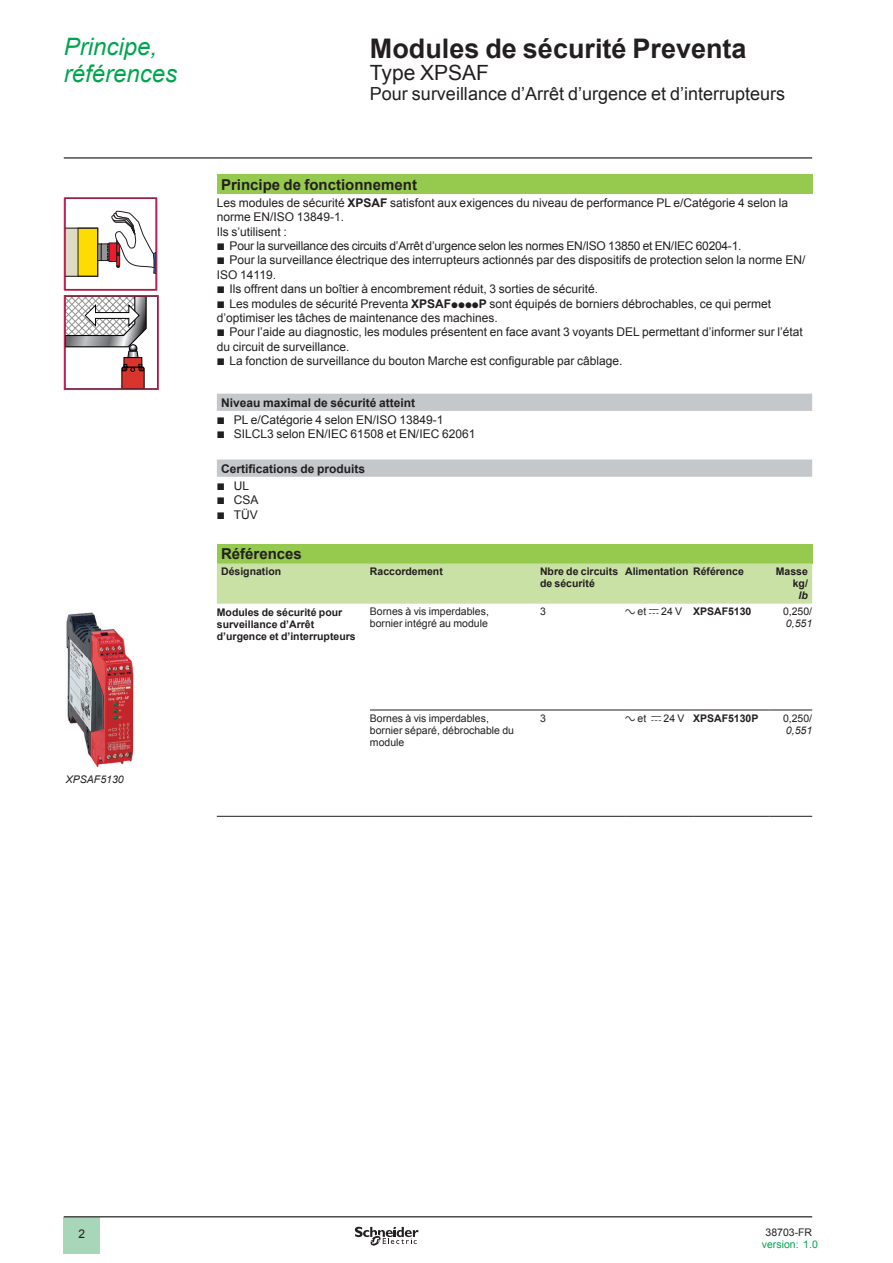
<style>
.page{position:relative;width:893px;height:1263px;background:#fff}
.page>*{position:absolute;margin:0;border:0;box-sizing:border-box;transform-origin:0 0}
._0_TitleLev1{font:700 27px "Arial";color:#231f20}
._0_Topic{font:italic 24px/27px "Arial";color:#00a54f}
._0_TitleLev2{font:21px "Arial";color:#231f20}
._0_TitleLev3{font:18px "Arial";color:#231f20}
._1_Section_2__10{font:700 15px "Arial";color:#231f20}
._2_List_Cube1__8{font:12px/14.4px "Arial";color:#231f20}
._2_Text__8{font:12px/14.4px "Arial";color:#231f20}
._2_List_Cube1__8-2{font:12px "Arial";letter-spacing:-.02em;color:#231f20}
._1_List_Cube1__8{font:12px "Arial";color:#231f20}
._1_Section_4__8{font:700 12px "Arial";color:#231f20}
.t1{font:700 10.5px/12px "Arial";color:#231f20}
._1_Text__7__Right{font:10.5px/12px "Arial";color:#231f20}
._1_Text__7__Right-2{font:10.5px "Arial";color:#00a54f}
._2_Legend__7{font:italic 10.5px "Arial";color:#231f20}
.s1{font-weight:700}
.s2{font-family:"Graph Schneider"}
.s3{font-style:italic}
.s4{font-family:"Graph Schneider";font-weight:400}
.s5{font-weight:400}
</style>
<div class="page">
<hr style="left:64px;top:157px;width:748px;height:2px;background:#231f20">
<div style="left:64px;top:1217px;width:36px;height:37px;background:#a7d7b8"></div>
<hr style="left:64px;top:1216px;width:748px;height:1px;background:#231f20">
<svg style="left:355px;top:1226px;width:64px;height:20px"></svg>
<div style="left:217px;top:174px;width:595px;height:20px;background:#96ca4e"></div>
<svg style="left:217px;top:394px;width:595px;height:83px"></svg>
<div style="left:217px;top:544px;width:595px;height:19px;background:#96ca4e"></div>
<div style="left:217px;top:563px;width:595px;height:41px;background:#c9e1a4"></div>
<hr style="left:370px;top:710px;width:170px;height:1px;background:#231f20">
<hr style="left:540px;top:710px;width:85px;height:1px;background:#231f20">
<hr style="left:625px;top:710px;width:68px;height:1px;background:#231f20">
<hr style="left:693px;top:710px;width:77px;height:1px;background:#231f20">
<hr style="left:770px;top:710px;width:42px;height:1px;background:#231f20">
<hr style="left:217px;top:816px;width:153px;height:1px;background:#231f20">
<hr style="left:370px;top:816px;width:170px;height:1px;background:#231f20">
<hr style="left:540px;top:816px;width:85px;height:1px;background:#231f20">
<hr style="left:625px;top:816px;width:68px;height:1px;background:#231f20">
<hr style="left:693px;top:816px;width:77px;height:1px;background:#231f20">
<hr style="left:770px;top:816px;width:42px;height:1px;background:#231f20">
<img style="left:66px;top:612px;width:68px;height:155px">
<div style="left:65px;top:228px;width:13px;height:48px;background:#dddbc3"></div>
<div style="left:78px;top:228px;width:20px;height:49px;background:#ffdc01"></div>
<div style="left:65px;top:228px;width:33px;height:49px;border:1px solid #231f20"></div>
<div style="left:101px;top:244px;width:11px;height:17px;background:#939598"></div>
<div style="left:101px;top:244px;width:11px;height:17px;border:1px solid #231f20"></div>
<svg style="left:107px;top:210px;width:47px;height:64px"></svg>
<div style="left:64px;top:197px;width:93px;height:94px;border:2px solid #bf2454"></div>
<svg style="left:124px;top:357px;width:18px;height:10px"></svg>
<svg style="left:121px;top:364px;width:23px;height:23px"></svg>
<svg style="left:67px;top:298px;width:80px;height:60px"></svg>
<div style="left:64px;top:295px;width:95px;height:95px;border:2px solid #bf2454"></div>
<p class="_0_Topic" style="left:64px;top:34px;width:115px">Principe, références</p>
<p class="_0_TitleLev1" style="left:370px;top:30px;width:378px">Modules de sécurité Preventa</p>
<p class="_0_TitleLev2" style="left:370px;top:59px;width:121px">Type XPSAF</p>
<p class="_0_TitleLev3" style="left:370px;top:81px;width:417px">Pour surveillance d’Arrêt d’urgence et d’interrupteurs</p>
<p class="_1_Section_2__10" style="left:221px;top:174px;width:197px">Principe de fonctionnement</p>
<p class="_2_Text__8" style="left:217px;top:195px;width:573px">Les modules de sécurité <span class="s1">XPSAF</span> satisfont aux exigences du niveau de performance PL e/Catégorie 4 selon la norme EN/ISO 13849-1.</p>
<p class="_2_Text__8" style="left:217px;top:224px;width:72px">Ils s’utilisent :</p>
<p class="_2_List_Cube1__8-2" style="left:217px;top:238px;width:526px"><span class="s2">b</span> Pour la surveillance des circuits d’Arrêt d’urgence selon les normes EN/ISO 13850 et EN/IEC 60204-1.</p>
<p class="_2_List_Cube1__8" style="left:217px;top:253px;width:590px"><span class="s2">b</span> Pour la surveillance électrique des interrupteurs actionnés par des dispositifs de protection selon la norme EN/<br>ISO 14119.</p>
<p class="_2_List_Cube1__8" style="left:217px;top:282px;width:383px"><span class="s2">b</span> Ils offrent dans un boîtier à encombrement réduit, 3 sorties de sécurité.</p>
<p class="_2_List_Cube1__8" style="left:217px;top:296px;width:556px"><span class="s2">b</span> Les modules de sécurité Preventa <span class="s1">XPSAF</span><span class="s2">pppp</span><span class="s1">P</span> sont équipés de borniers débrochables, ce qui permet d’optimiser les tâches de maintenance des machines.</p>
<p class="_2_List_Cube1__8" style="left:217px;top:325px;width:587px"><span class="s2">b</span> Pour l’aide au diagnostic, les modules présentent en face avant 3 voyants DEL permettant d’informer sur l’état du circuit de surveillance.</p>
<p class="_2_List_Cube1__8" style="left:217px;top:354px;width:407px"><span class="s2">b</span> La fonction de surveillance du bouton Marche est configurable par câblage.</p>
<p class="_1_Section_4__8" style="left:221px;top:394px;width:196px">Niveau maximal de sécurité atteint</p>
<p class="_1_List_Cube1__8" style="left:217px;top:412px;width:228px"><span class="s2">b</span> PL e/Catégorie 4 selon EN/ISO 13849-1</p>
<p class="_1_List_Cube1__8" style="left:217px;top:426px;width:260px"><span class="s2">b</span> SILCL3 selon EN/IEC 61508 et EN/IEC 62061</p>
<p class="_1_Section_4__8" style="left:221px;top:460px;width:146px">Certifications de produits</p>
<p class="_1_List_Cube1__8" style="left:217px;top:478px;width:34px"><span class="s2">b</span> UL</p>
<p class="_1_List_Cube1__8" style="left:217px;top:492px;width:43px"><span class="s2">b</span> CSA</p>
<p class="_1_List_Cube1__8" style="left:217px;top:506px;width:43px"><span class="s2">b</span> TÜV</p>
<p class="_1_Section_2__10" style="left:221px;top:544px;width:82px">Références</p>
<p class="t1" style="left:221px;top:566px;width:62px">Désignation</p>
<p class="t1" style="left:370px;top:566px;width:74px">Raccordement</p>
<p class="t1" style="left:540px;top:566px;width:80px">Nbre de circuits de sécurité</p>
<p class="t1" style="left:625px;top:566px;width:120px">Alimentation Référence</p>
<p class="t1" style="left:776px;top:566px;width:34px;text-align:right">Masse kg/<br><span class="s3">lb</span></p>
<p class="t1" style="left:217px;top:606px;width:140px">Modules de sécurité pour surveillance d’Arrêt d’urgence et d’interrupteurs</p>
<p class="_1_Text__7__Right" style="left:370px;top:606px;width:121px">Bornes à vis imperdables, bornier intégré au module</p>
<p class="_1_Text__7__Right" style="left:540px;top:606px;width:7px">3</p>
<p class="t1" style="left:625px;top:606px;width:128px"><span class="s4">a</span> <span class="s5">et</span> <span class="s4">c</span> <span class="s5">24 V</span> XPSAF5130</p>
<p class="_1_Text__7__Right" style="left:783px;top:606px;width:31px">0,250/<br><span class="s3">0,551</span></p>
<p class="_2_Legend__7" style="left:66px;top:772px;width:59px">XPSAF5130</p>
<p class="_2_List_Cube1__8" style="left:79px;top:1227px;width:8px">2</p>
<p class="_1_Text__7__Right" style="left:370px;top:712px;width:146px">Bornes à vis imperdables, bornier séparé, débrochable du module</p>
<p class="_1_Text__7__Right" style="left:540px;top:712px;width:7px">3</p>
<p class="t1" style="left:625px;top:712px;width:135px"><span class="s4">a</span> <span class="s5">et</span> <span class="s4">c</span> <span class="s5">24 V</span> XPSAF5130P</p>
<p class="_1_Text__7__Right" style="left:783px;top:712px;width:31px">0,250/<br><span class="s3">0,551</span></p>
<p class="_1_Text__7__Right" style="left:765px;top:1226px;width:48px">38703-FR</p>
<p class="_1_Text__7__Right-2" style="left:762px;top:1238px;width:58px">version: 1.0</p>
</div>
